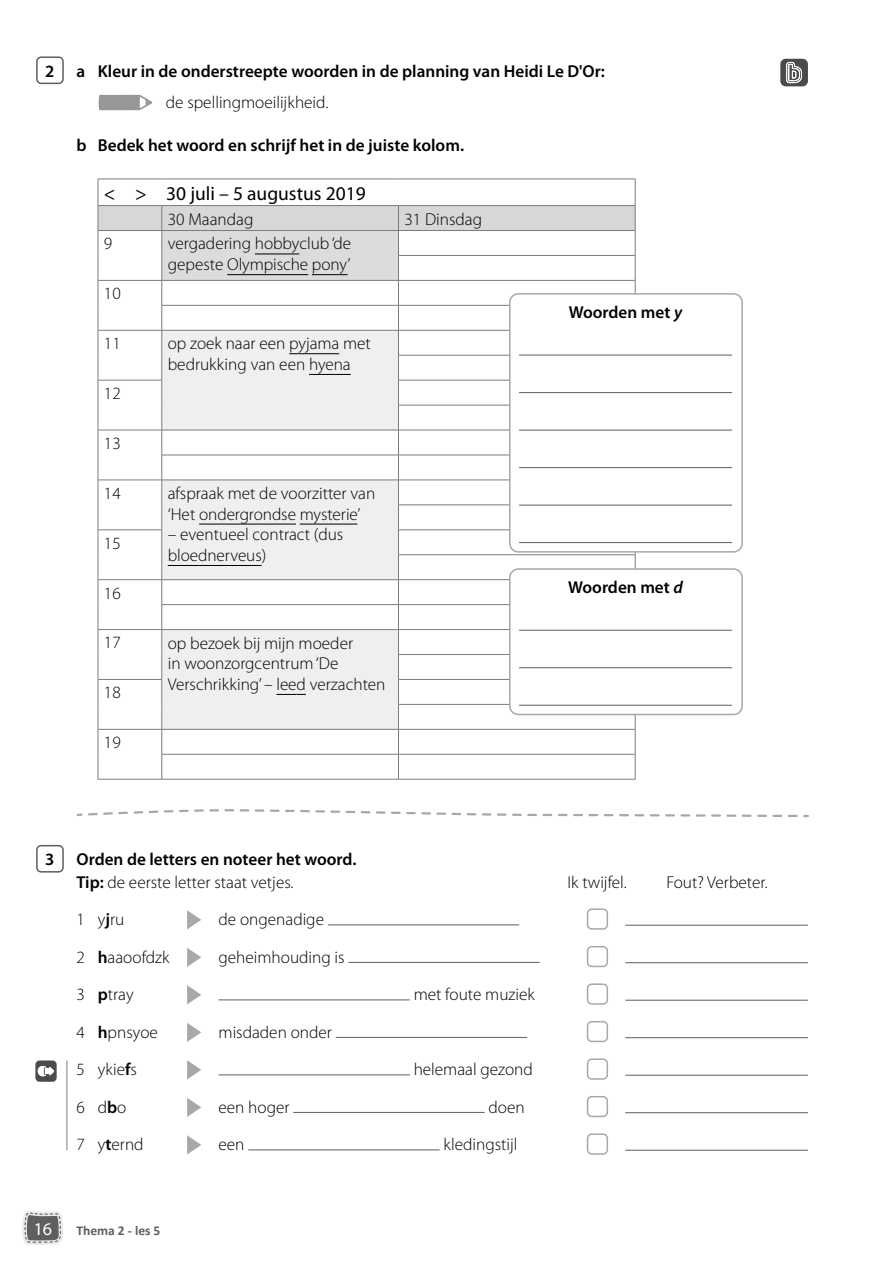
<style>
.page{position:relative;width:893px;height:1263px;background:#fff}
.page>*{position:absolute;margin:0;border:0;box-sizing:border-box;transform-origin:0 0}
.t1{font:19.5px "Myriad Pro";color:#000}
.t2{font:18px "Myriad Pro";color:#fff}
.t3{font:300 17.25px/20.7px "Myriad Pro";color:#000}
.t4{font:600 17.25px/22.5px "Myriad Pro";color:#000}
.t5{font:700 13.5px "Calibri";color:#5f5f5f}
.s1{font-style:italic}
.s2{font-weight:300}
.s3{font-weight:600}
</style>
<div class="page">
<svg style="left:22px;top:1211px;width:41px;height:34px"></svg>
<hr style="left:625px;top:925px;width:183px;height:1px;background:#5f5f5f">
<hr style="left:625px;top:962px;width:183px;height:1px;background:#5f5f5f">
<hr style="left:625px;top:1000px;width:183px;height:1px;background:#5f5f5f">
<hr style="left:625px;top:1037px;width:183px;height:1px;background:#5f5f5f">
<hr style="left:625px;top:1075px;width:183px;height:1px;background:#5f5f5f">
<hr style="left:625px;top:1112px;width:183px;height:1px;background:#5f5f5f">
<hr style="left:625px;top:1150px;width:183px;height:1px;background:#5f5f5f">
<hr style="left:98px;top:779px;width:64px;height:1px;background:#7c7c7c">
<hr style="left:162px;top:779px;width:236px;height:1px;background:#7c7c7c">
<hr style="left:398px;top:779px;width:237px;height:1px;background:#7c7c7c">
<svg style="left:98px;top:179px;width:538px;height:600px"></svg>
<svg style="left:76px;top:809px;width:732px;height:9px"></svg>
<svg style="left:187px;top:910px;width:14px;height:19px"></svg>
<hr style="left:328px;top:924px;width:191px;height:1px;background:#5f5f5f">
<div style="left:587px;top:908px;width:21px;height:22px;border:2px solid #a8a8a8;border-radius:4px"></div>
<svg style="left:187px;top:948px;width:14px;height:19px"></svg>
<hr style="left:348px;top:962px;width:192px;height:1px;background:#5f5f5f">
<div style="left:587px;top:946px;width:21px;height:21px;border:2px solid #a8a8a8;border-radius:4px"></div>
<svg style="left:187px;top:985px;width:14px;height:19px"></svg>
<hr style="left:219px;top:999px;width:191px;height:1px;background:#5f5f5f">
<div style="left:587px;top:983px;width:21px;height:22px;border:2px solid #a8a8a8;border-radius:4px"></div>
<svg style="left:187px;top:1023px;width:14px;height:19px"></svg>
<hr style="left:336px;top:1037px;width:191px;height:1px;background:#5f5f5f">
<div style="left:587px;top:1021px;width:21px;height:21px;border:2px solid #a8a8a8;border-radius:4px"></div>
<svg style="left:187px;top:1060px;width:14px;height:19px"></svg>
<hr style="left:219px;top:1074px;width:191px;height:1px;background:#5f5f5f">
<div style="left:587px;top:1058px;width:21px;height:22px;border:2px solid #a8a8a8;border-radius:4px"></div>
<svg style="left:187px;top:1098px;width:14px;height:19px"></svg>
<hr style="left:293px;top:1112px;width:192px;height:1px;background:#5f5f5f">
<div style="left:587px;top:1096px;width:21px;height:21px;border:2px solid #a8a8a8;border-radius:4px"></div>
<svg style="left:187px;top:1135px;width:14px;height:19px"></svg>
<hr style="left:248px;top:1149px;width:192px;height:1px;background:#5f5f5f">
<div style="left:587px;top:1133px;width:21px;height:22px;border:2px solid #a8a8a8;border-radius:4px"></div>
<div style="left:36px;top:56px;width:28px;height:28px;border:2px solid #5f5f5f;border-radius:4px"></div>
<svg style="left:780px;top:59px;width:28px;height:27px"></svg>
<svg style="left:99px;top:95px;width:53px;height:15px"></svg>
<div style="left:510px;top:294px;width:232px;height:258px;background:#fff;border-radius:9px"></div>
<hr style="left:519px;top:355px;width:213px;height:1px;background:#5f5f5f">
<hr style="left:519px;top:392px;width:213px;height:1px;background:#5f5f5f">
<hr style="left:519px;top:430px;width:213px;height:1px;background:#5f5f5f">
<hr style="left:519px;top:467px;width:213px;height:1px;background:#5f5f5f">
<hr style="left:519px;top:505px;width:213px;height:1px;background:#5f5f5f">
<hr style="left:519px;top:542px;width:213px;height:1px;background:#5f5f5f">
<div style="left:509px;top:293px;width:234px;height:260px;border:2px solid #a8a8a8;border-radius:9px"></div>
<div style="left:510px;top:569px;width:232px;height:145px;background:#fff;border-radius:9px"></div>
<hr style="left:519px;top:630px;width:213px;height:1px;background:#5f5f5f">
<hr style="left:519px;top:667px;width:213px;height:1px;background:#5f5f5f">
<hr style="left:519px;top:705px;width:213px;height:1px;background:#5f5f5f">
<div style="left:509px;top:568px;width:234px;height:147px;border:2px solid #a8a8a8;border-radius:9px"></div>
<div style="left:36px;top:845px;width:28px;height:27px;border:2px solid #5f5f5f;border-radius:4px"></div>
<hr style="left:66px;top:1060px;width:2px;height:90px;background:#a8a8a8">
<svg style="left:35px;top:1060px;width:22px;height:22px"></svg>
<p class="t4" style="left:45px;top:60px;width:11px">2</p>
<p class="t4" style="left:77px;top:60px;width:530px">a Kleur in de onderstreepte woorden in de planning van Heidi Le D'Or:</p>
<p class="t3" style="left:166px;top:92px;width:164px">de spellingmoeilijkheid.</p>
<p class="t4" style="left:77px;top:135px;width:389px">b Bedek het woord en schrijf het in de juiste kolom.</p>
<p class="t1" style="left:104px;top:182px;width:263px">&lt; &gt; 30 juli – 5 augustus 2019</p>
<p class="t3" style="left:168px;top:209px;width:87px">30 Maandag</p>
<p class="t3" style="left:404px;top:209px;width:79px">31 Dinsdag</p>
<p class="t3" style="left:104px;top:234px;width:10px">9</p>
<p class="t3" style="left:168px;top:234px;width:185px">vergadering hobbyclub ‘de gepeste Olympische pony’</p>
<p class="t3" style="left:104px;top:283px;width:18px">10</p>
<p class="t3" style="left:104px;top:333px;width:18px">11</p>
<p class="t3" style="left:168px;top:333px;width:205px">op zoek naar een pyjama met bedrukking van een hyena</p>
<p class="t3" style="left:104px;top:383px;width:18px">12</p>
<p class="t3" style="left:104px;top:433px;width:18px">13</p>
<p class="t3" style="left:104px;top:483px;width:18px">14</p>
<p class="t3" style="left:168px;top:483px;width:209px">afspraak met de voorzitter van ‘Het ondergrondse mysterie’</p>
<p class="t3" style="left:168px;top:524px;width:177px">– eventueel contract (dus bloednerveus)</p>
<p class="t4" style="left:569px;top:301px;width:115px">Woorden met <span class="s1">y</span></p>
<p class="t3" style="left:104px;top:533px;width:18px">15</p>
<p class="t3" style="left:104px;top:583px;width:18px">16</p>
<p class="t3" style="left:104px;top:633px;width:18px">17</p>
<p class="t3" style="left:168px;top:633px;width:219px">op bezoek bij mijn moeder<br>in woonzorgcentrum ‘De<br>Verschrikking’ – leed verzachten</p>
<p class="t4" style="left:568px;top:576px;width:116px">Woorden met <span class="s1">d</span></p>
<p class="t3" style="left:104px;top:682px;width:18px">18</p>
<p class="t3" style="left:104px;top:732px;width:18px">19</p>
<p class="t4" style="left:45px;top:848px;width:11px">3</p>
<p class="t4" style="left:77px;top:848px;width:281px">Orden de letters en noteer het woord.<br>Tip: <span class="s2">de eerste letter staat vetjes.</span></p>
<p class="t3" style="left:77px;top:909px;width:49px">1 y<span class="s3">j</span>ru</p>
<p class="t3" style="left:219px;top:909px;width:107px">de ongenadige</p>
<p class="t3" style="left:77px;top:947px;width:95px">2 <span class="s3">h</span>aaoofdzk</p>
<p class="t3" style="left:219px;top:947px;width:128px">geheimhouding is</p>
<p class="t3" style="left:77px;top:984px;width:59px">3 <span class="s3">p</span>tray</p>
<p class="t3" style="left:414px;top:984px;width:123px">met foute muziek</p>
<p class="t3" style="left:77px;top:1022px;width:83px">4 <span class="s3">h</span>pnsyoe</p>
<p class="t3" style="left:219px;top:1022px;width:115px">misdaden onder</p>
<p class="t3" style="left:77px;top:1059px;width:62px">5 ykie<span class="s3">f</span>s</p>
<p class="t3" style="left:414px;top:1059px;width:121px">helemaal gezond</p>
<p class="t3" style="left:77px;top:1097px;width:51px">6 d<span class="s3">b</span>o</p>
<p class="t3" style="left:219px;top:1097px;width:73px">een hoger</p>
<p class="t3" style="left:488px;top:1097px;width:38px">doen</p>
<p class="t3" style="left:77px;top:1134px;width:69px">7 y<span class="s3">t</span>ernd</p>
<p class="t3" style="left:219px;top:1134px;width:27px">een</p>
<p class="t3" style="left:443px;top:1134px;width:76px">kledingstijl</p>
<p class="t3" style="left:567px;top:872px;width:61px">Ik twijfel.</p>
<p class="t3" style="left:666px;top:872px;width:103px">Fout? Verbeter.</p>
<p class="t2" style="left:34px;top:1219px;width:20px">16</p>
<p class="t5" style="left:77px;top:1221px;width:85px">Thema 2 - les 5</p>
</div>
